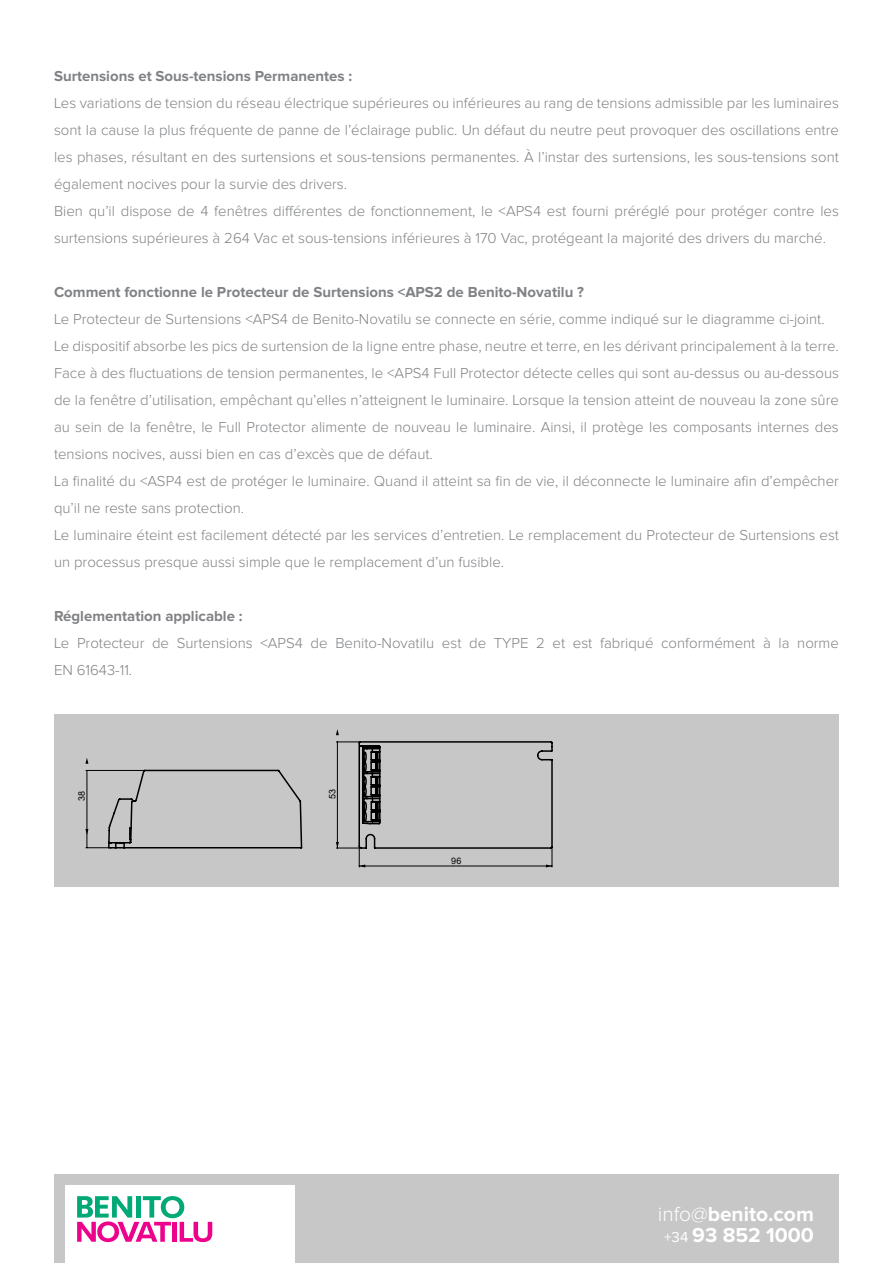
<style>
.page{position:relative;width:893px;height:1263px;background:#fff}
.page>*{position:absolute;margin:0;border:0;box-sizing:border-box;transform-origin:0 0}
.t1{font:700 21px "Proxima Nova";color:#fff}
.t2{font:300 15px/27px "Proxima Nova";color:#808285}
.t3{font:700 15px "Proxima Nova";color:#808285}
.t4{font:9px "Arial";color:#000}
.s1{font-weight:300}
.s2{font-weight:400;font-size:15px}
</style>
<div class="page">
<div style="left:54px;top:1175px;width:785px;height:88px;background:#c7c7c7"></div>
<div style="left:54px;top:714px;width:785px;height:173px;background:#c7c7c7"></div>
<div style="left:66px;top:1185px;width:229px;height:78px;background:#fff"></div>
<svg style="left:77px;top:1196px;width:135px;height:46px"></svg>
<svg style="left:336px;top:729px;width:217px;height:138px"></svg>
<svg style="left:85px;top:758px;width:218px;height:91px"></svg>
<p class="t3" style="left:54px;top:68px;width:300px">Surtensions et Sous-tensions Permanentes :</p>
<p class="t2" style="left:54px;top:90px;width:786px;text-align:justify">Les variations de tension du réseau électrique supérieures ou inférieures au rang de tensions admissible par les luminaires sont la cause la plus fréquente de panne de l’éclairage public. Un défaut du neutre peut provoquer des oscillations entre les phases, résultant en des surtensions et sous-tensions permanentes. À l’instar des surtensions, les sous-tensions sont également nocives pour la survie des drivers.</p>
<p class="t2" style="left:54px;top:198px;width:786px">Bien qu’il dispose de 4 fenêtres différentes de fonctionnement, le &lt;APS4 est fourni préréglé pour protéger contre les surtensions supérieures à 264 Vac et sous-tensions inférieures à 170 Vac, protégeant la majorité des drivers du marché.</p>
<p class="t3" style="left:54px;top:284px;width:532px">Comment fonctionne le Protecteur de Surtensions &lt;APS2 de Benito-Novatilu ?</p>
<p class="t2" style="left:54px;top:306px;width:772px">Le Protecteur de Surtensions &lt;APS4 de Benito-Novatilu se connecte en série, comme indiqué sur le diagramme ci-joint.</p>
<p class="t2" style="left:54px;top:333px;width:786px">Le dispositif absorbe les pics de surtension de la ligne entre phase, neutre et terre, en les dérivant principalement à la terre.</p>
<p class="t2" style="left:54px;top:360px;width:786px;text-align:justify">Face à des fluctuations de tension permanentes, le &lt;APS4 Full Protector détecte celles qui sont au-dessus ou au-dessous de la fenêtre d’utilisation, empêchant qu’elles n’atteignent le luminaire. Lorsque la tension atteint de nouveau la zone sûre au sein de la fenêtre, le Full Protector alimente de nouveau le luminaire. Ainsi, il protège les composants internes des tensions nocives, aussi bien en cas d’excès que de défaut.</p>
<p class="t2" style="left:54px;top:468px;width:786px">La finalité du &lt;ASP4 est de protéger le luminaire. Quand il atteint sa fin de vie, il déconnecte le luminaire afin d’empêcher qu’il ne reste sans protection.</p>
<p class="t2" style="left:54px;top:522px;width:786px">Le luminaire éteint est facilement détecté par les services d’entretien. Le remplacement du Protecteur de Surtensions est un processus presque aussi simple que le remplacement d’un fusible.</p>
<p class="t3" style="left:54px;top:608px;width:190px">Réglementation applicable :</p>
<p class="t2" style="left:54px;top:630px;width:786px">Le Protecteur de Surtensions &lt;APS4 de Benito-Novatilu est de TYPE 2 et est fabriqué conformément à la norme<br>EN 61643-11.</p>
<p class="t4" style="left:76px;top:801px;width:12px;rotate:-90deg">38</p>
<p class="t4" style="left:326px;top:799px;width:12px;rotate:-90deg">53</p>
<p class="t4" style="left:451px;top:855px;width:12px">96</p>
<p class="t1" style="left:658px;top:1202px;width:158px"><span class="s1">info@</span>benito.com</p>
<p class="t1" style="left:664px;top:1223px;width:151px"><span class="s2">+34</span> 93 852 1000</p>
</div>
